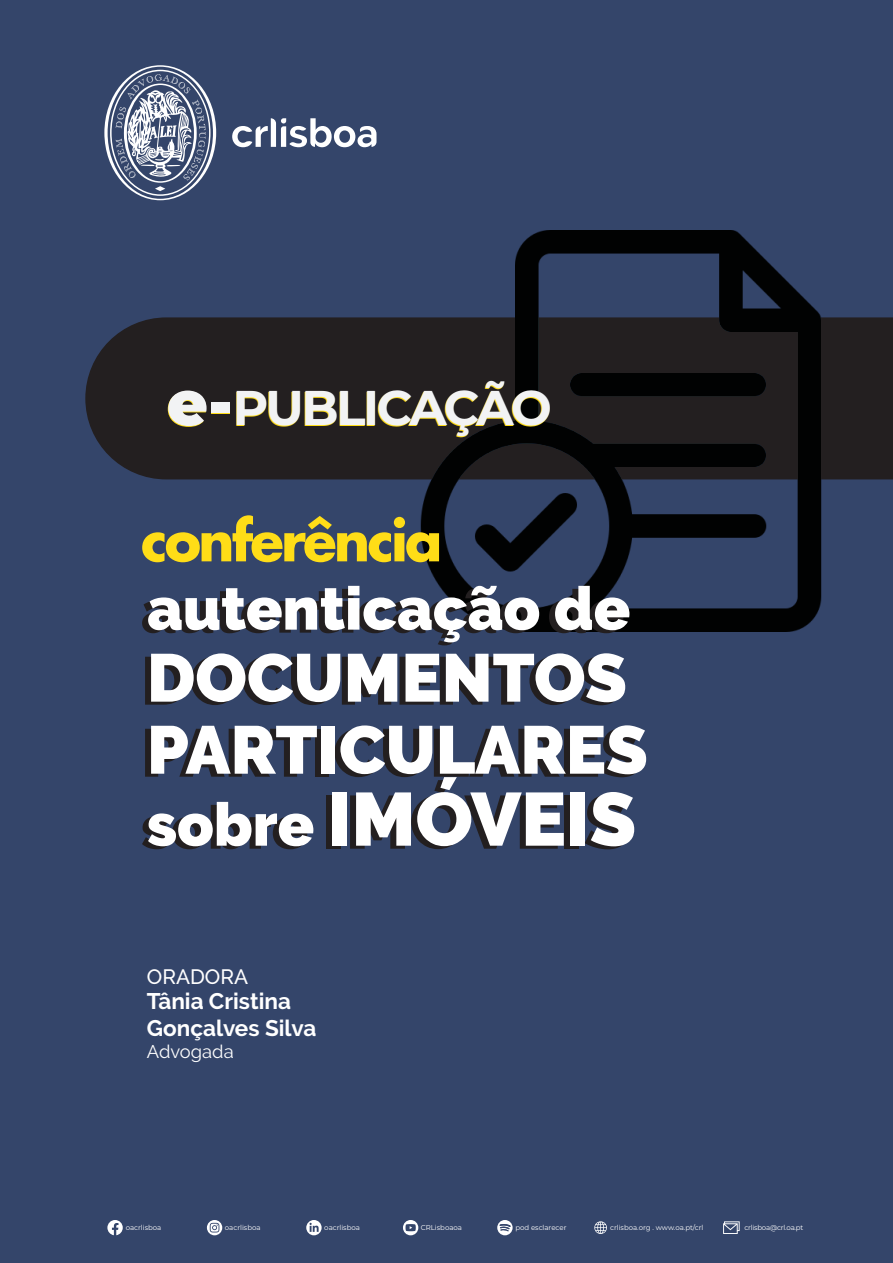
<style>
.page{position:relative;width:893px;height:1263px;background:#34456a}
.page>*{position:absolute;margin:0;border:0;box-sizing:border-box;transform-origin:0 0}
.t1{font:900 75px "Raleway";color:#fff}
.t2{font:900 67.5px/72px "Raleway";color:#fff}
.t3{font:900 60px "Raleway";color:#fff}
.t4{font:700 54.9px "Futura";letter-spacing:-.05em;color:#ffdd17}
.t5{font:700 48.75px "Montserrat";letter-spacing:-.06em;color:#ffdd17}
.t6{font:700 22.5px/27px "Raleway";color:#fff}
.t7{font:500 20.7px "Raleway";color:#fff}
.t8{font:18.3px "Raleway";color:#fff}
.t9{font:7.05px "Montserrat";color:#fff}
.t10{font:7.05px "Montserrat";letter-spacing:-.025em;color:#fff}
.s1{font-weight:900;font-size:62.55px}
.s2{font-size:60px}
</style>
<div class="page">
<img style="left:421px;top:230px;width:401px;height:401px">
<svg style="left:723px;top:1221px;width:17px;height:13px"></svg>
<svg style="left:594px;top:1221px;width:13px;height:13px"></svg>
<svg style="left:107px;top:1220px;width:16px;height:15px"></svg>
<svg style="left:207px;top:1220px;width:15px;height:15px"></svg>
<svg style="left:210px;top:1223px;width:9px;height:9px"></svg>
<svg style="left:306px;top:1220px;width:16px;height:15px"></svg>
<svg style="left:309px;top:1223px;width:10px;height:9px"></svg>
<svg style="left:403px;top:1220px;width:15px;height:15px"></svg>
<svg style="left:405px;top:1224px;width:11px;height:7px"></svg>
<svg style="left:497px;top:1220px;width:16px;height:15px"></svg>
<svg style="left:85px;top:317px;width:808px;height:162px;background:#1e1b1d"></svg>
<svg style="left:104px;top:65px;width:112px;height:135px"></svg>
<svg style="left:232px;top:118px;width:144px;height:29px"></svg>
<h3 class="t5" style="left:166px;top:374px;width:386px"><span class="s1">e-</span>PUBLICAÇÃO</h3>
<h3 class="t4" style="left:141px;top:503px;width:303px">conferência</h3>
<h3 class="t3" style="left:147px;top:574px;width:485px">autenticação de</h3>
<h2 class="t2" style="left:147px;top:642px;width:502px">DOCUMENTOS<br>PARTICULARES</h2>
<h1 class="t1" style="left:147px;top:776px;width:491px"><span class="s2">sobre</span> IMÓVEIS</h1>
<h3 class="t7" style="left:147px;top:965px;width:103px">ORADORA</h3>
<h3 class="t6" style="left:147px;top:988px;width:171px">Tânia Cristina<br>Gonçalves Silva</h3>
<h3 class="t8" style="left:147px;top:1041px;width:88px">Advogada</h3>
<p class="t9" style="left:126px;top:1222px;width:37px">oacrlisboa</p>
<p class="t9" style="left:225px;top:1222px;width:37px">oacrlisboa</p>
<p class="t9" style="left:324px;top:1222px;width:37px">oacrlisboa</p>
<p class="t9" style="left:421px;top:1222px;width:43px">CRLisboaoa</p>
<p class="t9" style="left:515px;top:1222px;width:53px">pod esclarecer</p>
<p class="t9" style="left:610px;top:1223px;width:95px">crlisboa.org . www.oa.pt/crl</p>
<p class="t10" style="left:744px;top:1223px;width:60px">crlisboa@crl.oa.pt</p>
</div>
